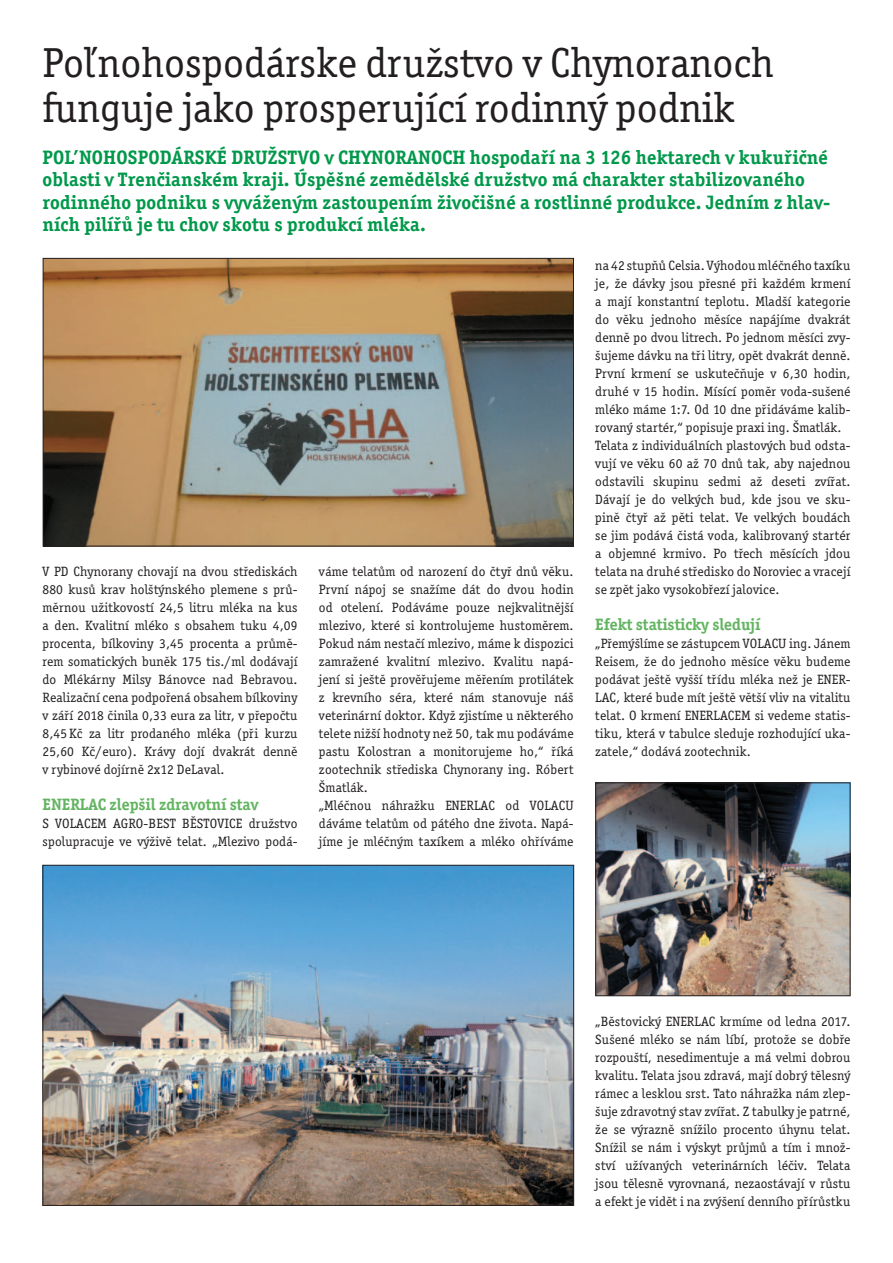
<style>
.page{position:relative;width:893px;height:1263px;background:#fff}
.page>*{position:absolute;margin:0;border:0;box-sizing:border-box;transform-origin:0 0}
.t1{font:42px/45px "Officina Serif Itc TOT";color:#231f20}
.t2{font:700 19.5px/22.5px "Officina Serif Itc TOT";letter-spacing:.01em;color:#00984a}
.t3{font:700 16.5px "Officina Serif Itc TOT";color:#63b461}
.t4{font:13.5px/18px "Officina Serif Itc TOT";letter-spacing:.01em;color:#231f20;text-align:justify}
</style>
<div class="page">
<img style="left:45px;top:260px;width:527px;height:284px">
<div style="left:43px;top:258px;width:531px;height:288px;border:1px solid #231f20"></div>
<img style="left:45px;top:867px;width:527px;height:337px">
<img style="left:597px;top:784px;width:251px;height:210px">
<div style="left:595px;top:782px;width:255px;height:214px;border:1px solid #231f20"></div>
<h1 class="t1" style="left:43px;top:41px;width:733px">Poľnohospodárske družstvo v Chynoranoch funguje jako prosperující rodinný podnik</h1>
<p class="t2" style="left:43px;top:146px;width:789px">POL’NOHOSPODÁRSKÉ DRUŽSTVO v CHYNORANOCH hospodaří na 3 126 hektarech v kukuřičné oblasti v Trenčianském kraji. Úspěšné zemědělské družstvo má charakter stabilizovaného rodinného podniku s vyváženým zastoupením živočišné a rostlinné produkce. Jedním z hlav&shy;ních pilířů je tu chov skotu s produkcí mléka.</p>
<p class="t4" style="left:43px;top:563px;width:257px">V PD Chynorany chovají na dvou střediskách 880 kusů krav holštýnského plemene s prů&shy;měrnou užitkovostí 24,5 litru mléka na kus a den. Kvalitní mléko s obsahem tuku 4,09 procenta, bílkoviny 3,45 procenta a průmě&shy;rem somatických buněk 175 tis./ml dodávají do Mlékárny Milsy Bánovce nad Bebravou.<br>Realizační cena podpořená obsahem bílkoviny v září 2018 činila 0,33 eura za litr, v přepočtu 8,45 Kč za litr prodaného mléka (při kurzu 25,60 Kč/euro). Krávy dojí dvakrát denně v rybinové dojírně 2x12 DeLaval.</p>
<p class="t3" style="left:43px;top:794px;width:217px">ENERLAC zlepšil zdravotní stav</p>
<p class="t4" style="left:43px;top:815px;width:257px">S VOLACEM AGRO-BEST BĚSTOVICE družstvo spolupracuje ve výživě telat. „Mlezivo podá-</p>
<p class="t4" style="left:319px;top:563px;width:256px;text-align:left">váme telatům od narození do čtyř dnů věku.<br>První nápoj se snažíme dát do dvou hodin od otelení. Podáváme pouze nejkvalitnější mlezivo, které si kontrolujeme hustoměrem.<br>Pokud nám nestačí mlezivo, máme k dispozici zamražené kvalitní mlezivo. Kvalitu napá&shy;jení si ještě prověřujeme měřením protilátek z krevního séra, které nám stanovuje náš veterinární doktor. Když zjistíme u některého telete nižší hodnoty než 50, tak mu podáváme pastu Kolostran a monitorujeme ho,“ říká zootechnik střediska Chynorany ing. Róbert Šmatlák.<br>„Mléčnou náhražku ENERLAC od VOLACU dáváme telatům od pátého dne života. Napá&shy;jíme je mléčným taxíkem a mléko ohříváme</p>
<p class="t4" style="left:595px;top:257px;width:257px;text-align:left">na 42 stupňů Celsia. Výhodou mléčného taxíku je, že dávky jsou přesné při každém krmení a mají konstantní teplotu. Mladší kategorie do věku jednoho měsíce napájíme dvakrát denně po dvou litrech. Po jednom měsíci zvy&shy;šujeme dávku na tři litry, opět dvakrát denně.<br>První krmení se uskutečňuje v 6,30 hodin, druhé v 15 hodin. Mísící poměr voda-sušené mléko máme 1:7. Od 10 dne přidáváme kalib&shy;rovaný startér,“ popisuje praxi ing. Šmatlák.<br>Telata z individuálních plastových bud odsta&shy;vují ve věku 60 až 70 dnů tak, aby najednou odstavili skupinu sedmi až deseti zvířat.<br>Dávají je do velkých bud, kde jsou ve sku&shy;pině čtyř až pěti telat. Ve velkých boudách se jim podává čistá voda, kalibrovaný startér a objemné krmivo. Po třech měsících jdou telata na druhé středisko do Noroviec a vracejí se zpět jako vysokobřezí jalovice.</p>
<p class="t3" style="left:595px;top:614px;width:166px">Efekt statisticky sledují</p>
<p class="t4" style="left:595px;top:635px;width:257px">„Přemýšlíme se zástupcem VOLACU ing. Jánem Reisem, že do jednoho měsíce věku budeme podávat ještě vyšší třídu mléka než je ENER-LAC, které bude mít ještě větší vliv na vitalitu telat. O krmení ENERLACEM si vedeme statis&shy;tiku, která v tabulce sleduje rozhodující uka&shy;zatele,“ dodává zootechnik.</p>
<p class="t4" style="left:595px;top:1013px;width:257px">„Běstovický ENERLAC krmíme od ledna 2017.<br>Sušené mléko se nám líbí, protože se dobře rozpouští, nesedimentuje a má velmi dobrou kvalitu. Telata jsou zdravá, mají dobrý tělesný rámec a lesklou srst. Tato náhražka nám zlep&shy;šuje zdravotný stav zvířat. Z tabulky je patrné, že se výrazně snížilo procento úhynu telat.<br>Snížil se nám i výskyt průjmů a tím i množ&shy;ství užívaných veterinárních léčiv. Telata jsou tělesně vyrovnaná, nezaostávají v růstu a efekt je vidět i na zvýšení denního přírůstku</p>
</div>
